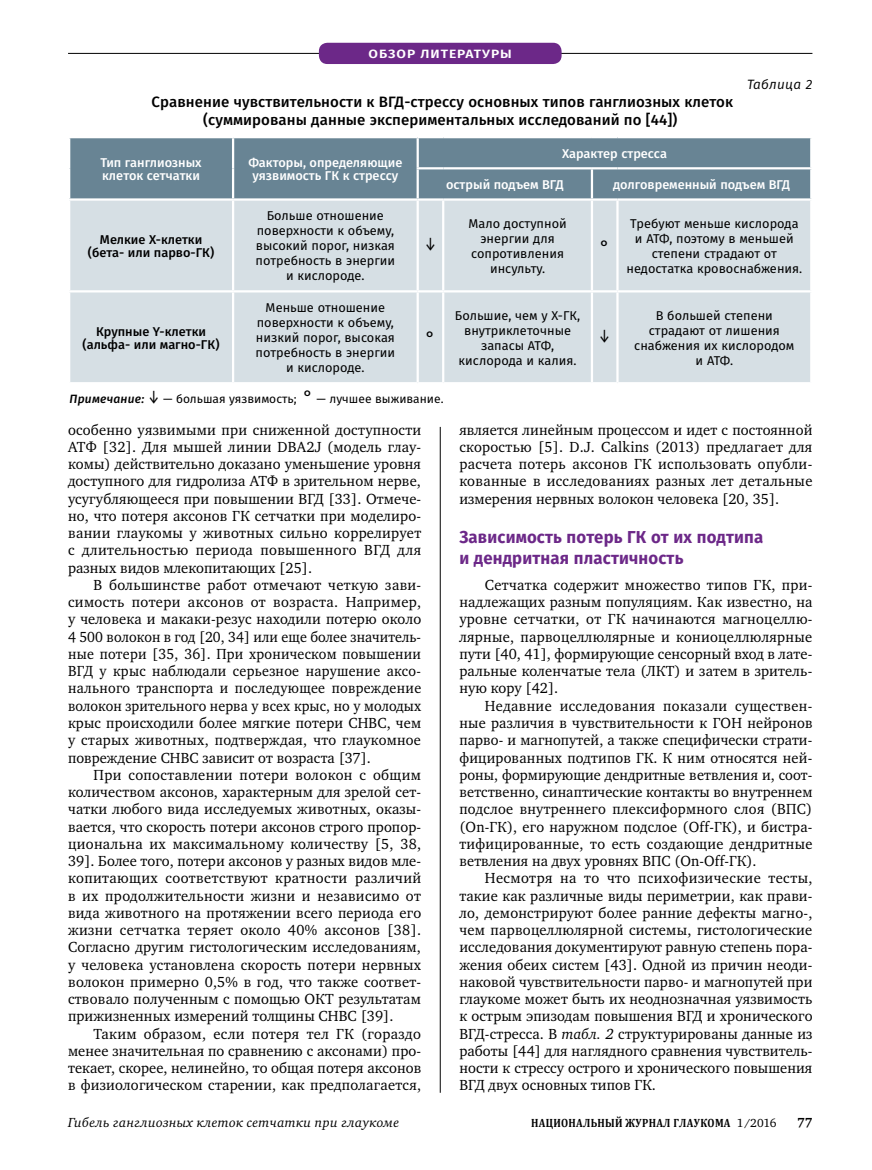
<style>
.page{position:relative;width:872px;height:1170px;background:#fff}
.page>*{position:absolute;margin:0;border:0;box-sizing:border-box;transform-origin:0 0}
.t1{font:19.2px "Fira Sans";color:#000;scale:.67 1}
.t2{font:18px "Fira Sans";color:#000}
.t3{font:700 17.25px/20.7px "Fira Sans";letter-spacing:.01em;color:#6c2888}
.t4{font:15px/17.2px "Charter C";letter-spacing:.005em;color:#000;text-align:justify}
.t5{font:15px/17.2px "Charter C";letter-spacing:.005em;color:#000;text-align:justify;scale:.96 1}
.t6{font:500 15px/18px "Fira Sans";letter-spacing:.005em;color:#000;text-align:center}
.t7{font:italic 13.5px "Charter C";letter-spacing:.02em;color:#000}
.t8{font:italic 13.5px "Fira Sans";letter-spacing:.025em;color:#000}
.t9{font:700 13.5px "Charter C";color:#000}
.t10{font:12.75px/15px "Fira Sans";color:#000;text-align:center}
.t11{font:500 12.75px/13.5px "Fira Sans";color:#fff}
.t12{font:500 12.75px/13.5px "Fira Sans";color:#000;text-align:center}
.t13{font:12px "Fira Sans";color:#000}
.t14{font:700 12px "Cambria";letter-spacing:.03em;color:#000;scale:.85 1}
.t15{font:600 12px "Fira Sans";letter-spacing:.07em;color:#fff;scale:1.15 1}
.s1{font-weight:500;font-style:italic}
.s2{font-size:19.2px}
.s3{font-size:18px}
.s4{font-style:italic}
.s5{font-family:"Charter C";font-weight:400}
</style>
<div class="page">
<hr style="left:68px;top:53px;width:744px;height:1px;background:#000">
<div style="left:319px;top:43px;width:242px;height:21px;background:#6c2888;border-radius:9px"></div>
<div style="left:70px;top:138px;width:740px;height:60px;background:#688494"></div>
<div style="left:70px;top:201px;width:740px;height:181px;background:#d6dfe4"></div>
<hr style="left:232px;top:138px;width:2px;height:30px;background:#fff">
<hr style="left:232px;top:168px;width:2px;height:30px;background:#fff">
<hr style="left:416px;top:138px;width:3px;height:29px;background:#fff">
<hr style="left:416px;top:167px;width:27px;height:2px;background:#fff">
<hr style="left:416px;top:169px;width:3px;height:29px;background:#fff">
<hr style="left:443px;top:167px;width:149px;height:2px;background:#fff">
<hr style="left:592px;top:167px;width:25px;height:2px;background:#fff">
<hr style="left:591px;top:169px;width:2px;height:29px;background:#fff">
<hr style="left:617px;top:167px;width:195px;height:2px;background:#fff">
<hr style="left:232px;top:201px;width:2px;height:89px;background:#fff">
<hr style="left:416px;top:201px;width:3px;height:89px;background:#fff">
<hr style="left:442px;top:201px;width:2px;height:89px;background:#fff">
<hr style="left:591px;top:201px;width:2px;height:89px;background:#fff">
<hr style="left:616px;top:201px;width:2px;height:89px;background:#fff">
<hr style="left:68px;top:290px;width:165px;height:2px;background:#fff">
<hr style="left:233px;top:290px;width:185px;height:2px;background:#fff">
<hr style="left:232px;top:292px;width:2px;height:90px;background:#fff">
<hr style="left:418px;top:290px;width:25px;height:2px;background:#fff">
<hr style="left:416px;top:292px;width:3px;height:90px;background:#fff">
<hr style="left:443px;top:290px;width:149px;height:2px;background:#fff">
<hr style="left:442px;top:292px;width:2px;height:90px;background:#fff">
<hr style="left:592px;top:290px;width:25px;height:2px;background:#fff">
<hr style="left:591px;top:292px;width:2px;height:90px;background:#fff">
<hr style="left:617px;top:290px;width:195px;height:2px;background:#fff">
<hr style="left:616px;top:292px;width:2px;height:90px;background:#fff">
<hr style="left:440px;top:427px;width:1px;height:665px;background:#000">
<p class="t15" style="left:368px;top:44px;width:126px">ОБЗОР ЛИТЕРАТУРЫ</p>
<p class="t6" style="left:152px;top:92px;width:583px">Сравнение чувствительности к ВГД-стрессу основных типов ганглиозных клеток (суммированы данные экспериментальных исследований по [44])</p>
<p class="t8" style="left:747px;top:75px;width:67px">Таблица 2</p>
<p class="t11" style="left:101px;top:155px;width:103px">Тип ганглиозных клеток сетчатки</p>
<p class="t11" style="left:248px;top:155px;width:156px;text-align:center">Факторы, определяющие уязвимость ГК к стрессу</p>
<p class="t12" style="left:88px;top:232px;width:128px">Мелкие X-клетки (бета- или парво-ГК)</p>
<p class="t12" style="left:83px;top:323px;width:139px">Крупные Y-клетки (альфа- или магно-ГК)</p>
<p class="t10" style="left:255px;top:208px;width:141px">Больше отношение поверхности к объему, высокий порог, низкая потребность в энергии и кислороде.</p>
<p class="t10" style="left:255px;top:300px;width:141px">Меньше отношение поверхности к объему, низкий порог, высокая потребность в энергии и кислороде.</p>
<p class="t1" style="left:425px;top:229px;width:19px">↓</p>
<p class="t11" style="left:562px;top:146px;width:106px">Характер стресса</p>
<p class="t11" style="left:446px;top:177px;width:119px">острый подъем ВГД</p>
<p class="t11" style="left:613px;top:177px;width:179px">долговременный подъем ВГД</p>
<p class="t10" style="left:468px;top:216px;width:100px">Мало доступной энергии для сопротивления инсульту.</p>
<p class="t2" style="left:600px;top:232px;width:11px">°</p>
<p class="t10" style="left:626px;top:216px;width:177px">Требуют меньше кислорода и АТФ, поэтому в меньшей степени страдают от недостатка кровоснабжения.</p>
<p class="t2" style="left:426px;top:324px;width:11px">°</p>
<p class="t10" style="left:455px;top:307px;width:127px">Большие, чем у X-ГК, внутриклеточные запасы АТФ, кислорода и калия.</p>
<p class="t1" style="left:599px;top:321px;width:19px">↓</p>
<p class="t10" style="left:634px;top:307px;width:162px">В большей степени страдают от лишения снабжения их кислородом и АТФ.</p>
<p class="t13" style="left:70px;top:390px;width:375px"><span class="s1">Примечание:</span> <span class="s2">↓</span> — большая уязвимость; <span class="s3">°</span> — лучшее выживание.</p>
<p class="t4" style="left:68px;top:421px;width:355px">особенно уязвимыми при сниженной доступности АТФ [32]. Для мышей линии DBA2J (модель глау&shy;комы) действительно доказано уменьшение уровня доступного для гидролиза АТФ в зрительном нерве, усугубляющееся при повышении ВГД [33]. Отмече&shy;но, что потеря аксонов ГК сетчатки при моделиро&shy;вании глаукомы у животных сильно коррелирует с длительностью периода повышенного ВГД для разных видов млекопитающих [25].</p>
<p class="t4" style="left:68px;top:576px;width:355px;text-indent:26px">В большинстве работ отмечают четкую зави&shy;симость потери аксонов от возраста. Например, у человека и макаки-резус находили потерю около 4 500 волокон в год [20, 34] или еще более значитель&shy;ные потери [35, 36]. При хроническом повышении ВГД у крыс наблюдали серьезное нарушение аксо&shy;нального транспорта и последующее повреждение волокон зрительного нерва у всех крыс, но у молодых крыс происходили более мягкие потери СНВС, чем у старых животных, подтверждая, что глаукомное повреждение СНВС зависит от возраста [37].</p>
<p class="t4" style="left:68px;top:766px;width:355px;text-indent:26px">При сопоставлении потери волокон с общим количеством аксонов, характерным для зрелой сет&shy;чатки любого вида исследуемых животных, оказы&shy;вается, что скорость потери аксонов строго пропор&shy;циональна их максимальному количеству [5, 38, 39]. Более того, потери аксонов у разных видов мле&shy;копитающих соответствуют кратности различий в их продолжительности жизни и независимо от вида животного на протяжении всего периода его жизни сетчатка теряет около 40% аксонов [38].<br>Согласно другим гистологическим исследованиям, у человека установлена скорость потери нервных волокон примерно 0,5% в год, что также соответ&shy;ствовало полученным с помощью ОКТ результатам прижизненных измерений толщины СНВС [39].</p>
<p class="t4" style="left:68px;top:1024px;width:354px;text-indent:26px">Таким образом, если потеря тел ГК (гораздо менее значительная по сравнению с аксонами) про&shy;текает, скорее, нелинейно, то общая потеря аксонов в физиологическом старении, как предполагается,</p>
<p class="t7" style="left:68px;top:1115px;width:332px">Гибель ганглиозных клеток сетчатки при глаукоме</p>
<p class="t4" style="left:459px;top:421px;width:354px">является линейным процессом и идет с постоянной скоростью [5]. D.J. Calkins (2013) предлагает для расчета потерь аксонов ГК использовать опубли&shy;кованные в исследованиях разных лет детальные измерения нервных волокон человека [20, 35].</p>
<p class="t3" style="left:459px;top:525px;width:305px">Зависимость потерь ГК от их подтипа и дендритная пластичность</p>
<p class="t4" style="left:459px;top:576px;width:354px;text-indent:26px">Сетчатка содержит множество типов ГК, при&shy;надлежащих разным популяциям. Как известно, на уровне сетчатки, от ГК начинаются магноцеллю&shy;лярные, парвоцеллюлярные и кониоцеллюлярные пути [40, 41], формирующие сенсорный вход в лате&shy;ральные коленчатые тела (ЛКТ) и затем в зритель&shy;ную кору [42].</p>
<p class="t5" style="left:459px;top:697px;width:369px;text-indent:26px">Недавние исследования показали существен&shy;ные различия в чувствительности к ГОН нейронов парво- и магнопутей, а также специфически страти&shy;фицированных подтипов ГК. К ним относятся ней&shy;роны, формирующие дендритные ветвления и, соот&shy;ветственно, синаптические контакты во внутреннем подслое внутреннего плексиформного слоя (ВПС) (On-ГК), его наружном подслое (Off-ГК), и бистра&shy;тифицированные, то есть создающие дендритные ветвления на двух уровнях ВПС (On-Off-ГК).</p>
<p class="t4" style="left:459px;top:869px;width:355px;text-indent:26px">Несмотря на то что психофизические тесты, такие как различные виды периметрии, как прави&shy;ло, демонстрируют более ранние дефекты магно-, чем парвоцеллюлярной системы, гистологические исследования документируют равную степень пора&shy;жения обеих систем [43]. Одной из причин неоди&shy;наковой чувствительности парво- и магнопутей при глаукоме может быть их неоднозначная уязвимость к острым эпизодам повышения ВГД и хронического ВГД-стресса. В <span class="s4">табл. 2</span> структурированы данные из работы [44] для наглядного сравнения чувствитель&shy;ности к стрессу острого и хронического повышения ВГД двух основных типов ГК.</p>
<p class="t14" style="left:531px;top:1115px;width:290px">НАЦИОНАЛЬНЫЙ ЖУРНАЛ ГЛАУКОМА <span class="s5">1/2016</span></p>
<p class="t9" style="left:797px;top:1115px;width:17px">77</p>
</div>
